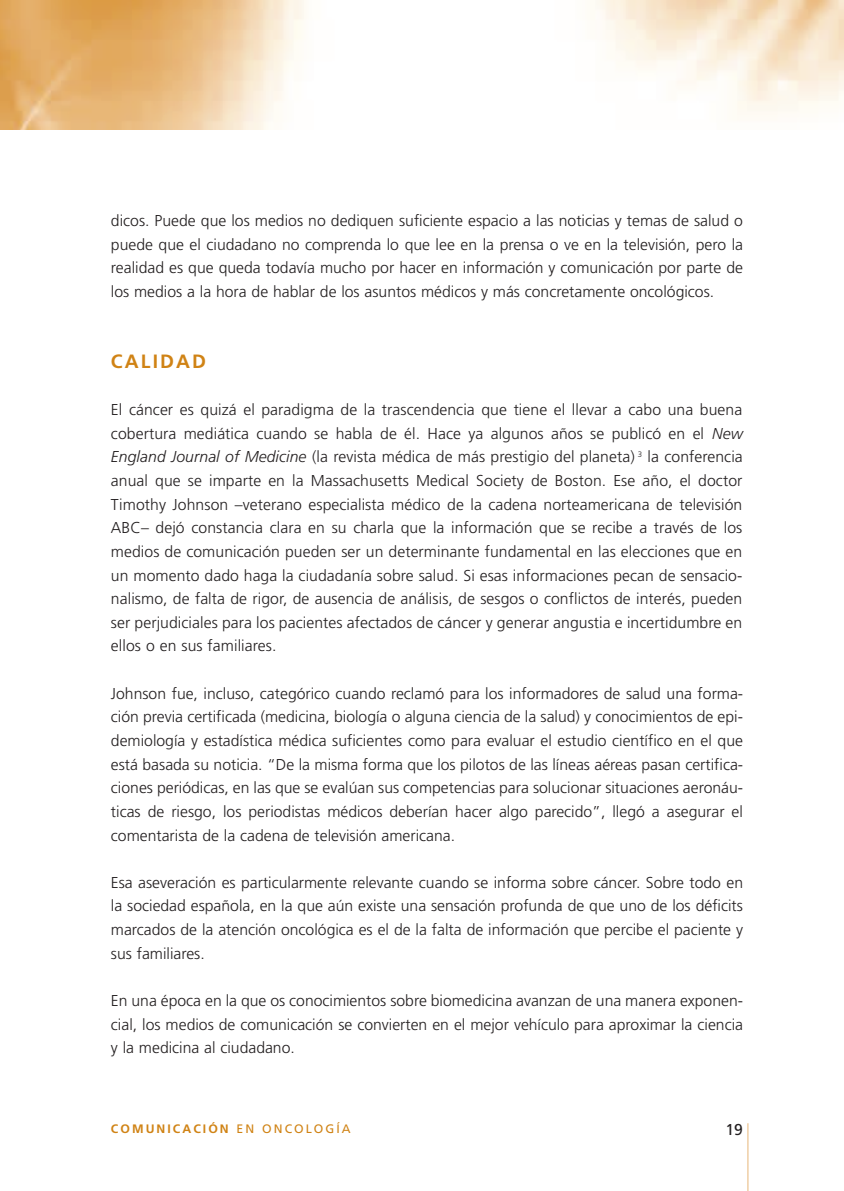
<style>
.page{position:relative;width:844px;height:1191px;background:#fff}
.page>*{position:absolute;margin:0;border:0;box-sizing:border-box;transform-origin:0 0}
.t1{font:700 19.25px "Frutiger";letter-spacing:.11em;color:#d08315}
.t2{font:300 15.75px/23.6px "Frutiger";color:#231f20;text-align:justify}
.t3{font:15.75px "Frutiger";color:#231f20}
.t4{font:700 12.25px "Frutiger";letter-spacing:.165em;color:#d08315}
.s1{font-style:italic}
.s2{font-weight:400}
</style>
<div class="page">
<img style="left:0;top:0;width:306px;height:129px">
<svg style="left:595px;top:0;width:248px;height:120px"></svg>
<hr style="left:747px;top:1123px;width:1px;height:68px;background:#e8b97f">
<p class="t2" style="left:111px;top:210px;width:633px">dicos. Puede que los medios no dediquen suficiente espacio a las noticias y temas de salud o puede que el ciudadano no comprenda lo que lee en la prensa o ve en la televisión, pero la realidad es que queda todavía mucho por hacer en información y comunicación por parte de los medios a la hora de hablar de los asuntos médicos y más concretamente oncológicos.</p>
<p class="t1" style="left:111px;top:353px;width:97px">CALIDAD</p>
<p class="t2" style="left:111px;top:399px;width:633px">El cáncer es quizá el paradigma de la trascendencia que tiene el llevar a cabo una buena cobertura mediática cuando se habla de él. Hace ya algunos años se publicó en el <span class="s1">New England Journal of Medicine</span> (la revista médica de más prestigio del planeta) <sup>3</sup> la conferencia anual que se imparte en la Massachusetts Medical Society de Boston. Ese año, el doctor Timothy Johnson –veterano especialista médico de la cadena norteamericana de televisión ABC– dejó constancia clara en su charla que la información que se recibe a través de los medios de comunicación pueden ser un determinante fundamental en las elecciones que en un momento dado haga la ciudadanía sobre salud. Si esas informaciones pecan de sensacio&shy;nalismo, de falta de rigor, de ausencia de análisis, de sesgos o conflictos de interés, pueden ser perjudiciales para los pacientes afectados de cáncer y generar angustia e incertidumbre en ellos o en sus familiares.</p>
<p class="t2" style="left:111px;top:682px;width:633px">Johnson fue, incluso, categórico cuando reclamó para los informadores de salud una forma&shy;ción previa certificada (medicina, biología o alguna ciencia de la salud) y conocimientos de epi&shy;demiología y estadística médica suficientes como para evaluar el estudio científico en el que está basada su noticia. “De la misma forma que los pilotos de las líneas aéreas pasan certifica&shy;ciones periódicas, en las que se evalúan sus competencias para solucionar situaciones aeronáu&shy;ticas de riesgo, los periodistas médicos deberían hacer algo parecido”, llegó a asegurar el comentarista de la cadena de televisión americana.</p>
<p class="t2" style="left:111px;top:871px;width:633px">Esa aseveración es particularmente relevante cuando se informa sobre cáncer. Sobre todo en la sociedad española, en la que aún existe una sensación profunda de que uno de los déficits marcados de la atención oncológica es el de la falta de información que percibe el paciente y sus familiares.</p>
<p class="t2" style="left:111px;top:989px;width:633px">En una época en la que os conocimientos sobre biomedicina avanzan de una manera exponen&shy;cial, los medios de comunicación se convierten en el mejor vehículo para aproximar la ciencia y la medicina al ciudadano.</p>
<p class="t4" style="left:111px;top:1123px;width:241px">COMUNICACIÓN <span class="s2">EN ONCOLOGÍA</span></p>
<p class="t3" style="left:725px;top:1122px;width:19px">19</p>
</div>
